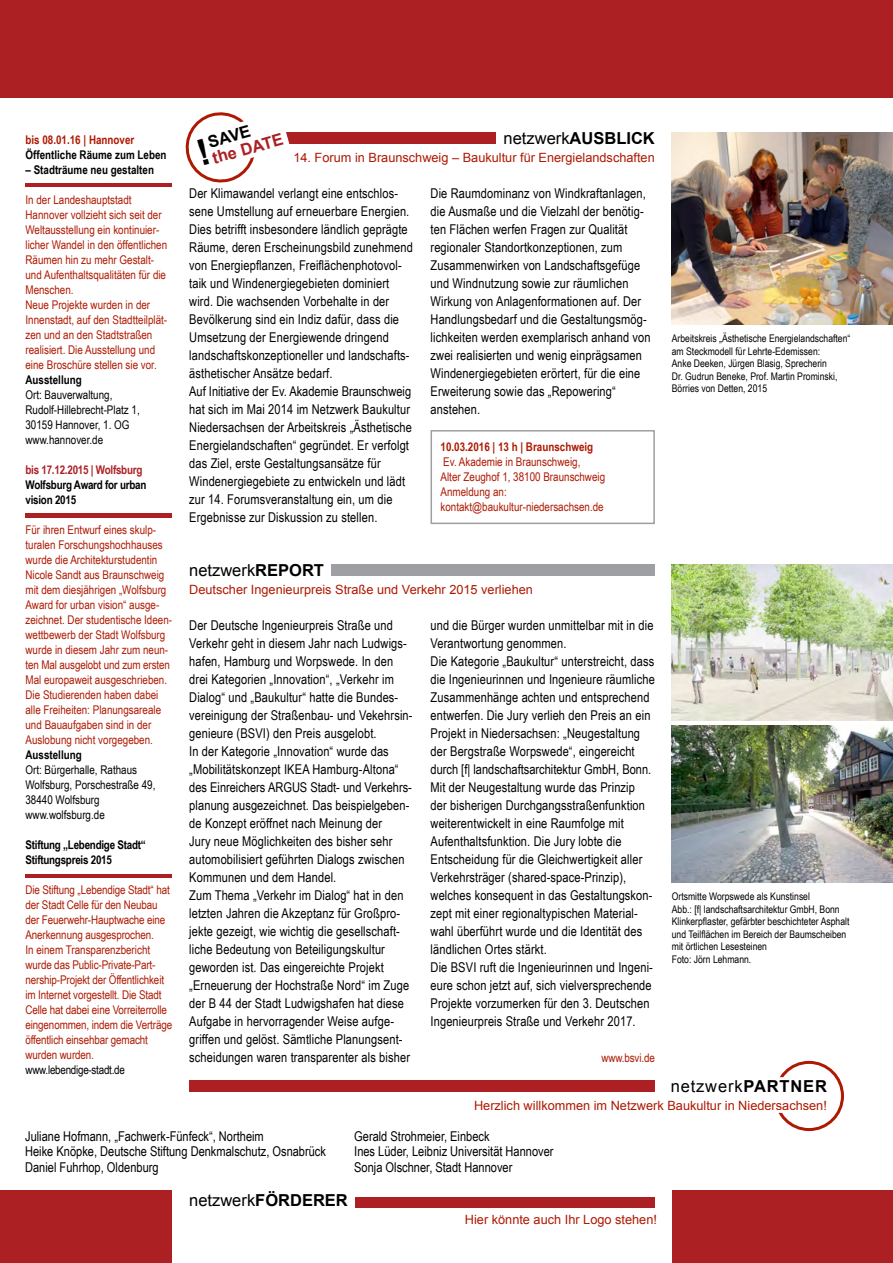
<style>
.page{position:relative;width:893px;height:1263px;background:#fff}
.page>*{position:absolute;margin:0;border:0;box-sizing:border-box;transform-origin:0 0}
.t1{font:16.5px "Arial";color:#000}
.t2{font:16.5px "Arial";letter-spacing:.05em;color:#000}
.t3{font:700 16.5px/16.4px "Arial";color:#ac2024}
.t4{font:13.5px/18px "Arial Narrow";letter-spacing:.01em;color:#000}
.t5{font:12.75px "Arial";color:#ae1902}
.t6{font:12px/15px "Arial Narrow";color:#ae1902}
.t7{font:12px/15px "Arial Narrow";color:#000}
.t8{font:700 12px/15px "Arial Narrow";letter-spacing:-.02em;color:#000}
.t9{font:700 12px "Arial Narrow";color:#000}
.t10{font:700 12px "Arial Narrow";color:#ae1902}
.t11{font:700 12px "Arial Narrow";letter-spacing:-.02em;color:#ac2024}
.t12{font:12px "Arial Narrow";letter-spacing:-.02em;color:#000}
.t13{font:10.5px/12.6px "Arial Narrow";color:#000}
.s1{color:#000}
.s2{font-size:36px;color:#000}
.s3{font-weight:700}
</style>
<div class="page">
<div style="left:0;top:0;width:893px;height:98px;background:#ac2024"></div>
<div style="left:7px;top:1190px;width:886px;height:73px;background:#ac2024"></div>
<div style="left:172px;top:1185px;width:500px;height:78px;background:#fff"></div>
<div style="left:0;top:1190px;width:38px;height:73px;background:#ac2024"></div>
<div style="left:355px;top:1197px;width:300px;height:11px;background:#ac2024"></div>
<hr style="left:26px;top:183px;width:146px;height:4px;background:#ac2024">
<img style="left:672px;top:132px;width:221px;height:192px">
<div style="left:189px;top:132px;width:306px;height:12px;background:#ac2024"></div>
<div style="left:332px;top:564px;width:323px;height:12px;background:#9d9fa2"></div>
<svg style="left:185px;top:112px;width:105px;height:71px"></svg>
<div style="left:431px;top:430px;width:224px;height:94px;border:2px solid #9d9fa2"></div>
<div style="left:774px;top:1061px;width:70px;height:70px;border:3px solid #ae1902;border-radius:50%"></div>
<div style="left:360px;top:1078px;width:468px;height:33px;background:#fff"></div>
<div style="left:189px;top:1080px;width:466px;height:12px;background:#ac2024"></div>
<div style="left:26px;top:513px;width:146px;height:5px;background:#ac2024"></div>
<hr style="left:26px;top:874px;width:146px;height:3px;background:#ac2024">
<img style="left:672px;top:564px;width:221px;height:156px">
<img style="left:672px;top:725px;width:221px;height:157px">
<p class="t10" style="left:26px;top:132px;width:110px">bis 08.01.16 | Hannover</p>
<p class="t9" style="left:26px;top:147px;width:143px">Öffentliche Räume zum Leben</p>
<p class="t9" style="left:26px;top:162px;width:130px">– Stadträume neu gestalten</p>
<p class="t6" style="left:26px;top:192px;width:143px">In der Landeshauptstadt<br>Hannover vollzieht sich seit der<br>Weltausstellung ein kontinuier&shy;licher Wandel in den öffentlichen<br>Räumen hin zu mehr Gestalt&shy;und Aufenthaltsqualitäten für die<br>Menschen.<br>Neue Projekte wurden in der<br>Innenstadt, auf den Stadtteilplät&shy;zen und an den Stadtstraßen realisiert. Die Ausstellung und eine Broschüre stellen sie vor.</p>
<p class="t9" style="left:26px;top:372px;width:58px">Ausstellung</p>
<p class="t7" style="left:26px;top:387px;width:116px">Ort: Bauverwaltung,<br>Rudolf-Hillebrecht-Platz 1,<br>30159 Hannover, 1. OG www.hannover.de</p>
<p class="t11" style="left:26px;top:462px;width:118px">bis 17.12.2015 | Wolfsburg</p>
<p class="t8" style="left:26px;top:477px;width:122px">Wolfsburg Award for urban vision 2015</p>
<p class="t6" style="left:26px;top:522px;width:148px">Für ihren Entwurf eines skulp&shy;turalen Forschungshochhauses wurde die Architekturstudentin<br>Nicole Sandt aus Braunschweig mit dem diesjährigen „Wolfsburg<br>Award for urban vision“ ausge&shy;zeichnet. Der studentische Ideen&shy;wettbewerb der Stadt Wolfsburg wurde in diesem Jahr zum neun&shy;ten Mal ausgelobt und zum ersten<br>Mal europaweit ausgeschrieben.<br>Die Studierenden haben dabei alle Freiheiten: Planungsareale und Bauaufgaben sind in der<br>Auslobung nicht vorgegeben.</p>
<p class="t9" style="left:26px;top:747px;width:58px">Ausstellung</p>
<p class="t7" style="left:26px;top:762px;width:131px">Ort: Bürgerhalle, Rathaus<br>Wolfsburg, Porschestraße 49,<br>38440 Wolfsburg www.wolfsburg.de</p>
<p class="t8" style="left:26px;top:837px;width:122px">Stiftung „Lebendige Stadt“<br>Stiftungspreis 2015</p>
<p class="t6" style="left:26px;top:882px;width:148px">Die Stiftung „Lebendige Stadt“ hat der Stadt Celle für den Neubau der Feuerwehr-Hauptwache eine<br>Anerkennung ausgesprochen.<br>In einem Transparenzbericht wurde das Public-Private-Part&shy;nership-Projekt der Öffentlichkeit im Internet vorgestellt. Die Stadt<br>Celle hat dabei eine Vorreiterrolle eingenommen, indem die Verträge öffentlich einsehbar gemacht wurden wurden.</p>
<p class="t12" style="left:26px;top:1063px;width:101px">www.lebendige-stadt.de</p>
<p class="t3" style="left:194px;top:138px;width:88px;text-indent:13px;rotate:-15deg"><span class="s1">SAVE </span><span class="s2">!</span>the DATE</p>
<p class="t1" style="left:504px;top:127px;width:153px">netzwerk<span class="s3">AUSBLICK</span></p>
<p class="t5" style="left:293px;top:149px;width:363px">14. Forum in Braunschweig – Baukultur für Energielandschaften</p>
<p class="t4" style="left:189px;top:184px;width:225px">Der Klimawandel verlangt eine entschlos&shy;sene Umstellung auf erneuerbare Energien.<br>Dies betrifft insbesondere ländlich geprägte Räume, deren Erscheinungsbild zunehmend von Energiepflanzen, Freiflächenphotovol&shy;taik und Windenergiegebieten dominiert wird. Die wachsenden Vorbehalte in der Bevölkerung sind ein Indiz dafür, dass die Umsetzung der Energiewende dringend landschaftskonzeptioneller und landschafts&shy;ästhetischer Ansätze bedarf.<br>Auf Initiative der Ev. Akademie Braunschweig hat sich im Mai 2014 im Netzwerk Baukultur Niedersachsen der Arbeitskreis „Ästhetische Energielandschaften“ gegründet. Er verfolgt das Ziel, erste Gestaltungsansätze für Windenergiegebiete zu entwickeln und lädt zur 14. Forumsveranstaltung ein, um die Ergebnisse zur Diskussion zu stellen.</p>
<p class="t4" style="left:431px;top:184px;width:222px">Die Raumdominanz von Windkraftanlagen, die Ausmaße und die Vielzahl der benötig&shy;ten Flächen werfen Fragen zur Qualität regionaler Standortkonzeptionen, zum Zusammenwirken von Landschaftsgefüge und Windnutzung sowie zur räumlichen Wirkung von Anlagenformationen auf. Der Handlungsbedarf und die Gestaltungsmög&shy;lichkeiten werden exemplarisch anhand von zwei realisierten und wenig einprägsamen Windenergiegebieten erörtert, für die eine Erweiterung sowie das „Repowering“ anstehen.</p>
<p class="t10" style="left:441px;top:439px;width:154px">10.03.2016 | 13 h | Braunschweig</p>
<p class="t6" style="left:441px;top:454px;width:166px">Ev. Akademie in Braunschweig,<br>Alter Zeughof 1, 38100 Braunschweig<br>Anmeldung an: kontakt@baukultur-niedersachsen.de</p>
<p class="t1" style="left:189px;top:559px;width:136px">netzwerk<span class="s3">REPORT</span></p>
<p class="t5" style="left:189px;top:581px;width:345px">Deutscher Ingenieurpreis Straße und Verkehr 2015 verliehen</p>
<p class="t4" style="left:189px;top:616px;width:225px">Der Deutsche Ingenieurpreis Straße und Verkehr geht in diesem Jahr nach Ludwigs&shy;hafen, Hamburg und Worpswede. In den drei Kategorien „Innovation“, „Verkehr im Dialog“ und „Baukultur“ hatte die Bundes&shy;vereinigung der Straßenbau- und Vekehrsin&shy;genieure (BSVI) den Preis ausgelobt.<br>In der Kategorie „Innovation“ wurde das „Mobilitätskonzept IKEA Hamburg-Altona“ des Einreichers ARGUS Stadt- und Verkehrs&shy;planung ausgezeichnet. Das beispielgeben&shy;de Konzept eröffnet nach Meinung der<br>Jury neue Möglichkeiten des bisher sehr automobilisiert geführten Dialogs zwischen Kommunen und dem Handel.<br>Zum Thema „Verkehr im Dialog“ hat in den letzten Jahren die Akzeptanz für Großpro&shy;jekte gezeigt, wie wichtig die gesellschaft&shy;liche Bedeutung von Beteiligungskultur geworden ist. Das eingereichte Projekt „Erneuerung der Hochstraße Nord“ im Zuge der B 44 der Stadt Ludwigshafen hat diese Aufgabe in hervorragender Weise aufge&shy;griffen und gelöst. Sämtliche Planungsent&shy;scheidungen waren transparenter als bisher</p>
<p class="t4" style="left:431px;top:616px;width:226px">und die Bürger wurden unmittelbar mit in die Verantwortung genommen.<br>Die Kategorie „Baukultur“ unterstreicht, dass die Ingenieurinnen und Ingenieure räumliche Zusammenhänge achten und entsprechend entwerfen. Die Jury verlieh den Preis an ein Projekt in Niedersachsen: „Neugestaltung der Bergstraße Worpswede“, eingereicht durch [f| landschaftsarchitektur GmbH, Bonn.<br>Mit der Neugestaltung wurde das Prinzip<br>der bisherigen Durchgangsstraßenfunktion weiterentwickelt in eine Raumfolge mit Aufenthaltsfunktion. Die Jury lobte die Entscheidung für die Gleichwertigkeit aller Verkehrsträger (shared-space-Prinzip), welches konsequent in das Gestaltungskon&shy;zept mit einer regionaltypischen Material&shy;wahl überführt wurde und die Identität des ländlichen Ortes stärkt.<br>Die BSVI ruft die Ingenieurinnen und Ingeni&shy;eure schon jetzt auf, sich vielversprechende Projekte vorzumerken für den 3. Deutschen Ingenieurpreis Straße und Verkehr 2017.</p>
<p class="t6" style="left:601px;top:1050px;width:55px">www.bsvi.de</p>
<p class="t13" style="left:672px;top:332px;width:180px">Arbeitskreis „Ästhetische Energielandschaften“ am Steckmodell für Lehrte-Edemissen:<br>Anke Deeken, Jürgen Blasig, Sprecherin<br>Dr. Gudrun Beneke, Prof. Martin Prominski, Börries von Detten, 2015</p>
<p class="t13" style="left:672px;top:890px;width:179px">Ortsmitte Worpswede als Kunstinsel<br>Abb.: [f| landschaftsarchitektur GmbH, Bonn Klinkerpflaster, gefärbter beschichteter Asphalt und Teilflächen im Bereich der Baumscheiben mit örtlichen Lesesteinen<br>Foto: Jörn Lehmann.</p>
<p class="t2" style="left:671px;top:1075px;width:158px">netzwerk<span class="s3">PARTNER</span></p>
<p class="t5" style="left:474px;top:1097px;width:354px">Herzlich willkommen im Netzwerk Baukultur in Niedersachsen!</p>
<p class="t4" style="left:25px;top:1128px;width:302px;line-height:15.5px">Juliane Hofmann, „Fachwerk-Fünfeck“, Northeim<br>Heike Knöpke, Deutsche Stiftung Denkmalschutz, Osnabrück<br>Daniel Fuhrhop, Oldenburg</p>
<p class="t4" style="left:354px;top:1128px;width:201px;line-height:15.5px">Gerald Strohmeier, Einbeck<br>Ines Lüder, Leibniz Universität Hannover<br>Sonja Olschner, Stadt Hannover</p>
<p class="t1" style="left:189px;top:1189px;width:160px">netzwerk<span class="s3">FÖRDERER</span></p>
<p class="t5" style="left:465px;top:1211px;width:194px">Hier könnte auch Ihr Logo stehen!</p>
</div>
